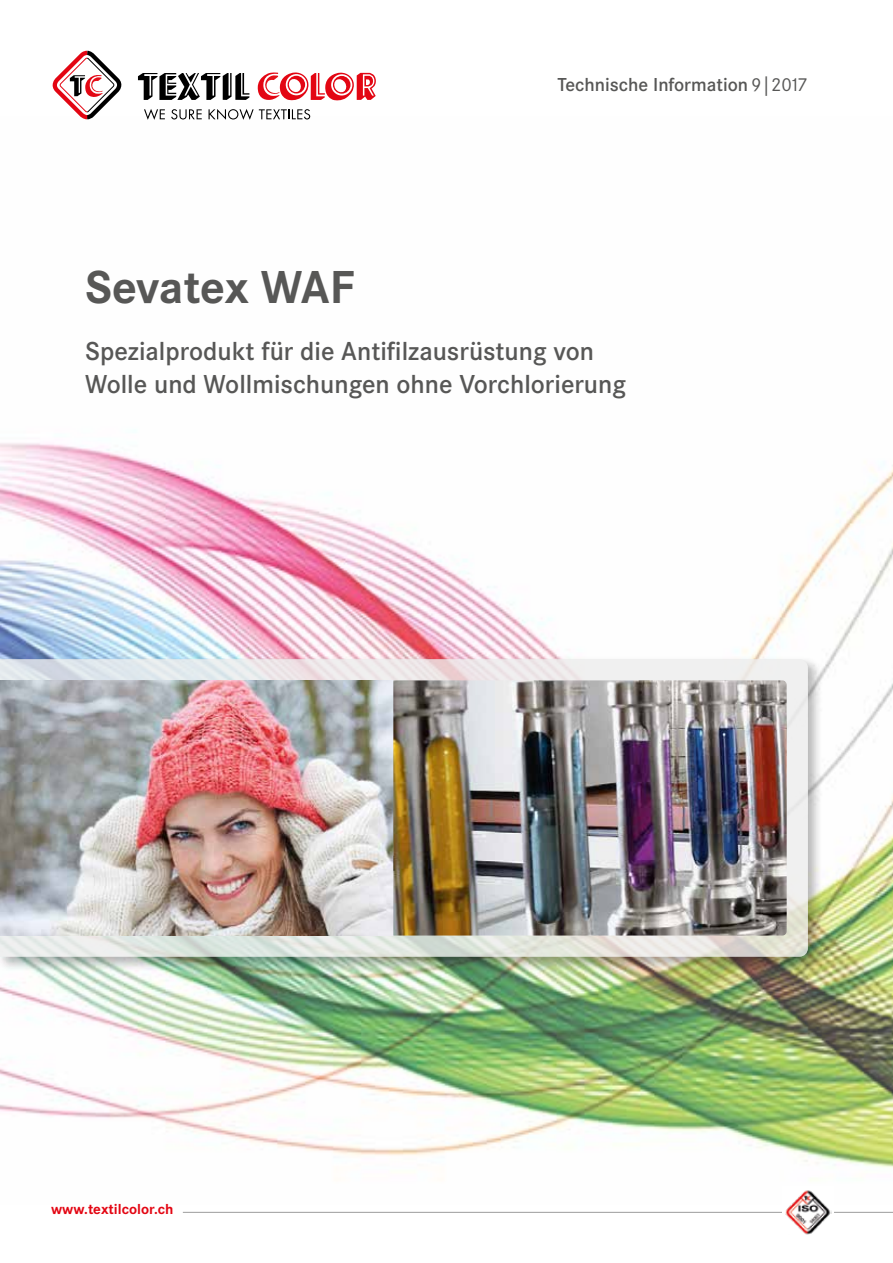
<style>
.page{position:relative;width:893px;height:1263px;background:#fff}
.page>*{position:absolute;margin:0;border:0;box-sizing:border-box;transform-origin:0 0}
.t1{font:700 48px "Corporate S";letter-spacing:-.005em;color:#575756}
.t2{font:600 27px/32.4px "Corporate S";color:#575756}
.t3{font:600 19.5px "Corporate S";color:#575756}
.t4{font:700 15px "Corporate S";color:#e30613}
.s1{font-weight:400}
</style>
<div class="page">
<img style="left:0;top:116px;width:893px;height:1065px">
<div style="left:46px;top:229px;width:349px;height:116px;background:#fff"></div>
<hr style="left:183px;top:1212px;width:710px;height:1px;background:#9d9d9c">
<div style="left:782px;top:1186px;width:51px;height:51px;background:#fff"></div>
<img style="left:785px;top:1190px;width:46px;height:45px">
<div style="left:0;top:656px;width:823px;height:316px;background:#000;opacity:.35"></div>
<svg style="left:0;top:659px;width:808px;height:298px;fill:#eae9e9"></svg>
<img style="left:0;top:680px;width:787px;height:255px">
<div style="left:517px;top:36px;width:330px;height:101px;background:#fff"></div>
<svg style="left:138px;top:73px;width:111px;height:27px"></svg>
<svg style="left:209px;top:109px;width:101px;height:11px"></svg>
<svg style="left:171px;top:109px;width:31px;height:10px"></svg>
<svg style="left:144px;top:109px;width:21px;height:11px"></svg>
<svg style="left:51px;top:50px;width:72px;height:71px"></svg>
<svg style="left:257px;top:72px;width:119px;height:29px"></svg>
<p class="t3" style="left:557px;top:74px;width:252px">Technische Information <span class="s1">9|2017</span></p>
<h1 class="t1" style="left:85px;top:259px;width:271px">Sevatex WAF</h1>
<p class="t2" style="left:85px;top:335px;width:543px">Spezialprodukt für die Antifilzausrüstung von<br>Wolle und Wollmischungen ohne Vorchlorierung</p>
<p class="t4" style="left:51px;top:1201px;width:124px">www.textilcolor.ch</p>
</div>
